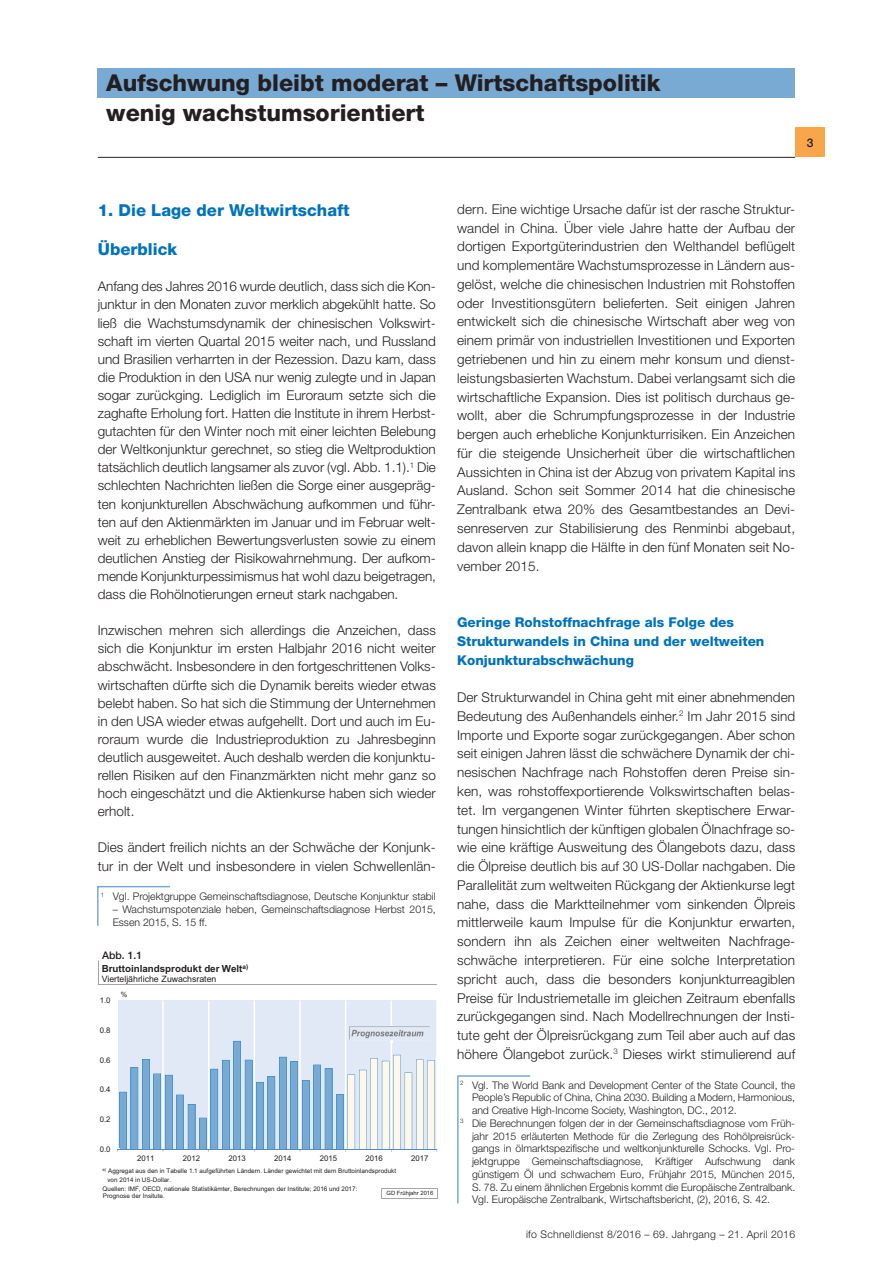
<style>
.page{position:relative;width:893px;height:1263px;background:#fff}
.page>*{position:absolute;margin:0;border:0;box-sizing:border-box;transform-origin:0 0}
.Headline_innen{font:800 23.25px "Helvetica Neue LT Std";color:#231f20}
.Überschrift_11_pt{font:800 16.5px "Helvetica Neue LT Std";color:#0073bc}
.Fliesstext{font:300 13.5px/18.8px "Helvetica Neue LT Std";letter-spacing:.01em;color:#231f20;text-align:justify}
.Überschrift_9_pt{font:800 13.5px/18.8px "Helvetica Neue LT Std";color:#0073bc}
.t1{font:500 12px "Helvetica Neue LT Std";color:#231f20}
.Fussnote{font:300 10.5px/12.8px "Helvetica Neue LT Std";color:#231f20;text-align:justify}
.Fussnote-2{font:300 10.5px "Helvetica Neue LT Std";letter-spacing:.025em;color:#231f20}
.fett_8pt{font:500 10.5px "Helvetica Neue LT Std";color:#231f20}
.t2{font:700 9.75px "Arial";color:#231f20}
.t3{font:8.7px "Arial";color:#231f20}
.t4{font:7.8px "Arial";color:#231f20}
.t5{font:7.35px "Arial";color:#231f20}
.t6{font:6.3px/7.2px "Arial";color:#231f20}
.t7{font:5.85px "Arial";color:#231f20}
</style>
<div class="page">
<hr style="left:98px;top:157px;width:697px;height:1px;background:#231f20">
<div style="left:795px;top:128px;width:30px;height:29px;background:#f9a64a"></div>
<div style="left:98px;top:68px;width:697px;height:30px;background:#79aad4"></div>
<div style="left:117px;top:1001px;width:320px;height:148px;background:#e1e9f6"></div>
<hr style="left:436px;top:1000px;width:2px;height:149px;background:#fff">
<hr style="left:391px;top:1000px;width:1px;height:149px;background:#fff">
<hr style="left:345px;top:1000px;width:1px;height:149px;background:#fff">
<hr style="left:299px;top:1000px;width:2px;height:149px;background:#fff">
<hr style="left:254px;top:1000px;width:1px;height:149px;background:#fff">
<hr style="left:208px;top:1000px;width:1px;height:149px;background:#fff">
<hr style="left:162px;top:1000px;width:2px;height:149px;background:#fff">
<hr style="left:117px;top:1000px;width:1px;height:149px;background:#fff">
<svg style="left:98px;top:960px;width:1px;height:24px"></svg>
<hr style="left:98px;top:984px;width:339px;height:1px;background:#000002">
<svg style="left:117px;top:1026px;width:321px;height:126px"></svg>
<svg style="left:381px;top:1188px;width:57px;height:10px"></svg>
<svg style="left:97px;top:885px;width:74px;height:41px"></svg>
<svg style="left:457px;top:1075px;width:74px;height:129px"></svg>
<p class="Headline_innen" style="left:106px;top:69px;width:556px">Aufschwung bleibt moderat – Wirtschaftspolitik</p>
<p class="Headline_innen" style="left:106px;top:99px;width:320px">wenig wachstumsorientiert</p>
<p class="t1" style="left:807px;top:135px;width:8px">3</p>
<p class="Überschrift_11_pt" style="left:98px;top:200px;width:253px">1. Die Lage der Weltwirtschaft</p>
<p class="Überschrift_11_pt" style="left:98px;top:239px;width:81px">Überblick</p>
<p class="Fliesstext" style="left:98px;top:277px;width:340px;line-height:18.1px">Anfang des Jahres 2016 wurde deutlich, dass sich die Kon&shy;junktur in den Monaten zuvor merklich abgekühlt hatte. So ließ die Wachstumsdynamik der chinesischen Volkswirt&shy;schaft im vierten Quartal 2015 weiter nach, und Russland und Brasilien verharrten in der Rezession. Dazu kam, dass die Produktion in den USA nur wenig zulegte und in Japan sogar zurückging. Lediglich im Euroraum setzte sich die zaghafte Erholung fort. Hatten die Institute in ihrem Herbst&shy;gutachten für den Winter noch mit einer leichten Belebung der Weltkonjunktur gerechnet, so stieg die Weltproduktion tatsächlich deutlich langsamer als zuvor (vgl. Abb. 1.1).<sup>1</sup> Die schlechten Nachrichten ließen die Sorge einer ausgepräg&shy;ten konjunkturellen Abschwächung aufkommen und führ&shy;ten auf den Aktienmärkten im Januar und im Februar welt&shy;weit zu erheblichen Bewertungsverlusten sowie zu einem deutlichen Anstieg der Risikowahrnehmung. Der aufkom&shy;mende Konjunkturpessimismus hat wohl dazu beigetragen, dass die Rohölnotierungen erneut stark nachgaben.</p>
<p class="Fliesstext" style="left:98px;top:621px;width:340px;line-height:18.1px">Inzwischen mehren sich allerdings die Anzeichen, dass sich die Konjunktur im ersten Halbjahr 2016 nicht weiter abschwächt. Insbesondere in den fortgeschrittenen Volks&shy;wirtschaften dürfte sich die Dynamik bereits wieder etwas belebt haben. So hat sich die Stimmung der Unternehmen in den USA wieder etwas aufgehellt. Dort und auch im Eu&shy;roraum wurde die Industrieproduktion zu Jahresbeginn deutlich ausgeweitet. Auch deshalb werden die konjunktu&shy;rellen Risiken auf den Finanzmärkten nicht mehr ganz so hoch eingeschätzt und die Aktienkurse haben sich wieder erholt.</p>
<p class="Fliesstext" style="left:98px;top:838px;width:340px;line-height:18.1px">Dies ändert freilich nichts an der Schwäche der Konjunk&shy;tur in der Welt und insbesondere in vielen Schwellenlän-</p>
<p class="Fussnote" style="left:101px;top:890px;width:337px"><sup>1</sup> Vgl. Projektgruppe Gemeinschaftsdiagnose, Deutsche Konjunktur stabil</p>
<p class="Fussnote" style="left:113px;top:903px;width:325px">– Wachstumspotenziale heben, Gemeinschaftsdiagnose Herbst 2015,<br>Essen 2015, S. 15 ff.</p>
<p class="fett_8pt" style="left:102px;top:949px;width:42px">Abb. 1.1</p>
<p class="t2" style="left:102px;top:962px;width:148px">Bruttoinlandsprodukt der Welt<sup>a)</sup></p>
<p class="t3" style="left:102px;top:973px;width:116px">Vierteljährliche Zuwachsraten</p>
<p class="t5" style="left:121px;top:990px;width:8px">%</p>
<p class="t4" style="left:100px;top:995px;width:12px">1.0</p>
<p class="t4" style="left:100px;top:1025px;width:12px">0.8</p>
<p class="t4" style="left:100px;top:1055px;width:12px">0.6</p>
<p class="t4" style="left:100px;top:1084px;width:12px">0.4</p>
<p class="t4" style="left:100px;top:1114px;width:12px">0.2</p>
<p class="t4" style="left:100px;top:1144px;width:12px">0.0</p>
<p class="t4" style="left:137px;top:1153px;width:19px">2011</p>
<p class="t4" style="left:183px;top:1153px;width:19px">2012</p>
<p class="t4" style="left:229px;top:1153px;width:19px">2013</p>
<p class="t4" style="left:274px;top:1153px;width:19px">2014</p>
<p class="t4" style="left:320px;top:1153px;width:19px">2015</p>
<p class="t4" style="left:365px;top:1153px;width:19px">2016</p>
<p class="t4" style="left:411px;top:1153px;width:19px">2017</p>
<p class="t6" style="left:107px;top:1167px;width:290px;line-height:8.2px;text-indent:-5px"><sup>a)</sup> Aggregat aus den in Tabelle 1.1 aufgeführten Ländern. Länder gewichtet mit dem Bruttoinlandsprodukt von 2014 in US-Dollar.</p>
<p class="t7" style="left:386px;top:1189px;width:48px">GD Frühjahr 2016</p>
<p class="t6" style="left:103px;top:1185px;width:256px">Quellen: IMF, OECD, nationale Statistikämter, Berechnungen der Institute; 2016 und 2017:<br>Prognose der Insitute.</p>
<p class="Fliesstext" style="left:457px;top:199px;width:340px">dern. Eine wichtige Ursache dafür ist der rasche Struktur&shy;wandel in China. Über viele Jahre hatte der Aufbau der dortigen Exportgüterindustrien den Welthandel beflügelt und komplementäre Wachstumsprozesse in Ländern aus&shy;gelöst, welche die chinesischen Industrien mit Rohstoffen oder Investitionsgütern belieferten. Seit einigen Jahren entwickelt sich die chinesische Wirtschaft aber weg von einem primär von industriellen Investitionen und Exporten getriebenen und hin zu einem mehr konsum und dienst&shy;leistungsbasierten Wachstum. Dabei verlangsamt sich die wirtschaftliche Expansion. Dies ist politisch durchaus ge&shy;wollt, aber die Schrumpfungsprozesse in der Industrie bergen auch erhebliche Konjunkturrisiken. Ein Anzeichen für die steigende Unsicherheit über die wirtschaftlichen Aussichten in China ist der Abzug von privatem Kapital ins Ausland. Schon seit Sommer 2014 hat die chinesische Zentralbank etwa 20% des Gesamtbestandes an Devi&shy;senreserven zur Stabilisierung des Renminbi abgebaut, davon allein knapp die Hälfte in den fünf Monaten seit No&shy;vember 2015.</p>
<p class="Überschrift_9_pt" style="left:457px;top:613px;width:309px">Geringe Rohstoffnachfrage als Folge des<br>Strukturwandels in China und der weltweiten<br>Konjunkturabschwächung</p>
<p class="Fliesstext" style="left:457px;top:688px;width:340px">Der Strukturwandel in China geht mit einer abnehmenden Bedeutung des Außenhandels einher.<sup>2</sup> Im Jahr 2015 sind Importe und Exporte sogar zurückgegangen. Aber schon seit einigen Jahren lässt die schwächere Dynamik der chi&shy;nesischen Nachfrage nach Rohstoffen deren Preise sin&shy;ken, was rohstoffexportierende Volkswirtschaften belas&shy;tet. Im vergangenen Winter führten skeptischere Erwar&shy;tungen hinsichtlich der künftigen globalen Ölnachfrage so&shy;wie eine kräftige Ausweitung des Ölangebots dazu, dass die Ölpreise deutlich bis auf 30 US-Dollar nachgaben. Die Parallelität zum weltweiten Rückgang der Aktienkurse legt nahe, dass die Marktteilnehmer vom sinkenden Ölpreis mittlerweile kaum Impulse für die Konjunktur erwarten, sondern ihn als Zeichen einer weltweiten Nachfrage&shy;schwäche interpretieren. Für eine solche Interpretation spricht auch, dass die besonders konjunkturreagiblen Preise für Industriemetalle im gleichen Zeitraum ebenfalls zurückgegangen sind. Nach Modellrechnungen der Insti&shy;tute geht der Ölpreisrückgang zum Teil aber auch auf das höhere Ölangebot zurück.<sup>3</sup> Dieses wirkt stimulierend auf</p>
<p class="Fussnote" style="left:472px;top:1078px;width:325px;text-indent:-12px"><sup>2</sup> Vgl. The World Bank and Development Center of the State Council, the People’s Republic of China, China 2030. Building a Modern, Harmonious, and Creative High-Income Society, Washington, DC., 2012.</p>
<p class="Fussnote" style="left:472px;top:1116px;width:325px;text-indent:-12px"><sup>3</sup> Die Berechnungen folgen der in der Gemeinschaftsdiagnose vom Früh&shy;jahr 2015 erläuterten Methode für die Zerlegung des Rohölpreisrück&shy;gangs in ölmarktspezifische und weltkonjunkturelle Schocks. Vgl. Pro&shy;jektgruppe Gemeinschaftsdiagnose, Kräftiger Aufschwung dank günstigem Öl und schwachem Euro, Frühjahr 2015, München 2015, S. 78. Zu einem ähnlichen Ergebnis kommt die Europäische Zentralbank.<br>Vgl. Europäische Zentralbank, Wirtschaftsbericht, (2), 2016, S. 42.</p>
<p class="Fussnote-2" style="left:526px;top:1228px;width:271px">ifo Schnelldienst 8/2016 – 69. Jahrgang – 21. April 2016</p>
</div>
